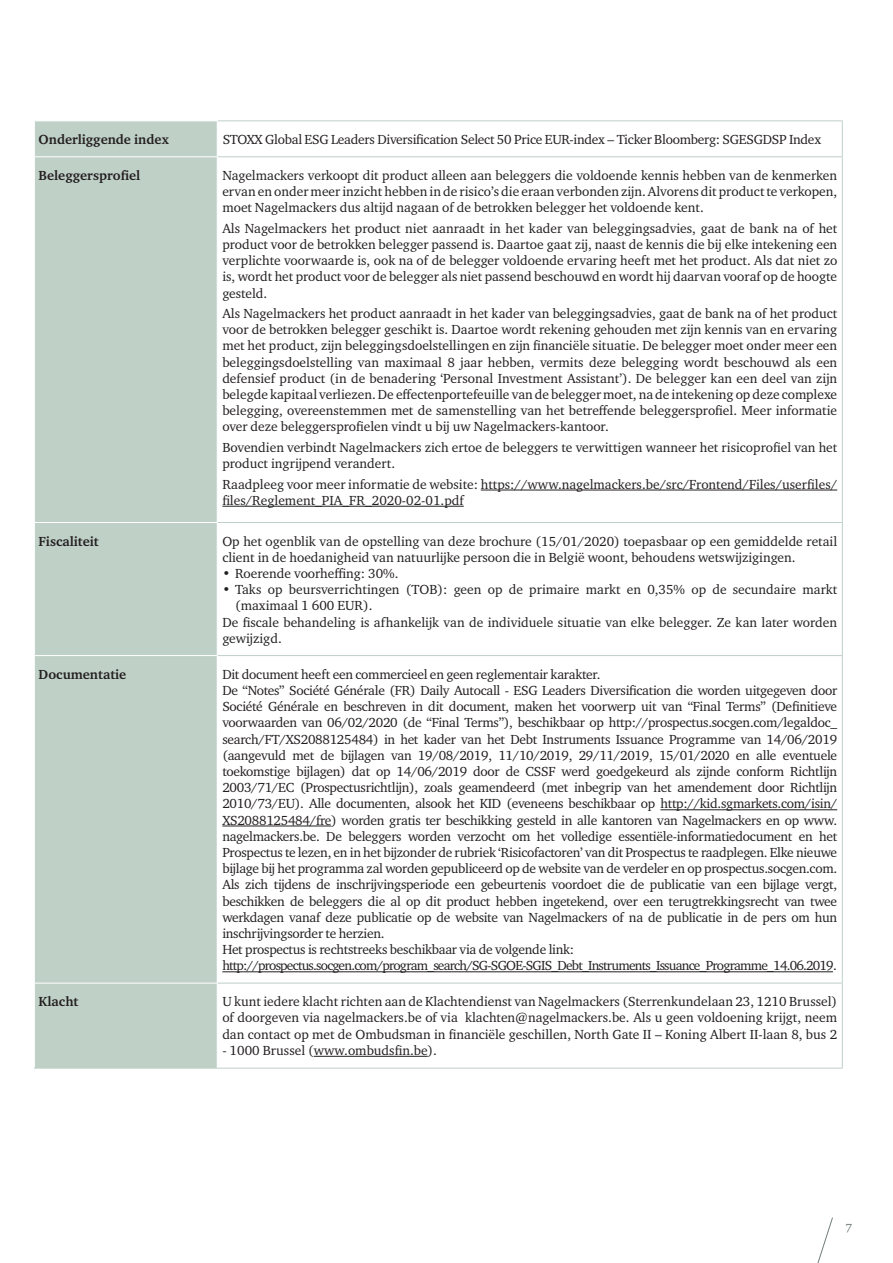
<style>
.page{position:relative;width:893px;height:1263px;background:#fff}
.page>*{position:absolute;margin:0;border:0;box-sizing:border-box;transform-origin:0 0}
.t1{font:13.5px/16.2px "Charter ITC Pro";letter-spacing:-.02em;color:#231f20;text-align:justify}
.t2{font:13.5px/16.2px "Charter ITC Pro";color:#231f20}
.t3{font:700 13.5px "Charter ITC Pro";color:#231f20}
.t4{font:12px "Charter";color:#728079}
</style>
<div class="page">
<div style="left:35px;top:121px;width:182px;height:947px;background:#bfd0c7"></div>
<div style="left:34px;top:656px;width:183px;height:327px;background:#bfd0c7"></div>
<hr style="left:842px;top:121px;width:1px;height:35px;background:#bfd0c7">
<hr style="left:842px;top:157px;width:1px;height:365px;background:#bfd0c7">
<hr style="left:842px;top:523px;width:1px;height:132px;background:#bfd0c7">
<hr style="left:842px;top:656px;width:1px;height:327px;background:#bfd0c7">
<hr style="left:842px;top:983px;width:1px;height:85px;background:#bfd0c7">
<hr style="left:218px;top:120px;width:625px;height:1px;background:#bfd0c7">
<hr style="left:218px;top:156px;width:625px;height:1px;background:#bfd0c7">
<hr style="left:218px;top:522px;width:625px;height:1px;background:#bfd0c7">
<hr style="left:218px;top:655px;width:625px;height:1px;background:#bfd0c7">
<hr style="left:218px;top:983px;width:625px;height:1px;background:#bfd0c7">
<hr style="left:217px;top:1068px;width:626px;height:1px;background:#bfd0c7">
<hr style="left:34px;top:156px;width:184px;height:1px;background:#fff">
<hr style="left:34px;top:522px;width:184px;height:1px;background:#fff">
<hr style="left:34px;top:655px;width:184px;height:1px;background:#fff">
<hr style="left:34px;top:656px;width:1px;height:327px;background:#fff">
<hr style="left:34px;top:1068px;width:183px;height:1px;background:#bfd0c7">
<hr style="left:34px;top:983px;width:184px;height:1px;background:#fff">
<hr style="left:481px;top:490px;width:356px;height:1px;background:#231f20">
<hr style="left:222px;top:506px;width:242px;height:1px;background:#231f20">
<hr style="left:660px;top:809px;width:177px;height:1px;background:#231f20">
<hr style="left:222px;top:826px;width:109px;height:1px;background:#231f20">
<hr style="left:222px;top:971px;width:611px;height:1px;background:#231f20">
<hr style="left:314px;top:1056px;width:114px;height:1px;background:#231f20">
<svg style="left:817px;top:1217px;width:16px;height:46px"></svg>
<p class="t3" style="left:39px;top:131px;width:132px">Onderliggende index</p>
<p class="t1" style="left:223px;top:131px;width:600px">STOXX Global ESG Leaders Diversification Select 50 Price EUR-index – Ticker Bloomberg: SGESGDSP Index</p>
<p class="t3" style="left:39px;top:167px;width:103px">Beleggersprofiel</p>
<p class="t1" style="left:222px;top:167px;width:616px">Nagelmackers verkoopt dit product alleen aan beleggers die voldoende kennis hebben van de kenmerken ervan en onder meer inzicht hebben in de risico’s die eraan verbonden zijn. Alvorens dit product te verkopen, moet Nagelmackers dus altijd nagaan of de betrokken belegger het voldoende kent.</p>
<p class="t1" style="left:222px;top:220px;width:616px">Als Nagelmackers het product niet aanraadt in het kader van beleggingsadvies, gaat de bank na of het product voor de betrokken belegger passend is. Daartoe gaat zij, naast de kennis die bij elke intekening een verplichte voorwaarde is, ook na of de belegger voldoende ervaring heeft met het product. Als dat niet zo is, wordt het product voor de belegger als niet passend beschouwd en wordt hij daarvan vooraf op de hoogte gesteld.</p>
<p class="t1" style="left:222px;top:305px;width:616px">Als Nagelmackers het product aanraadt in het kader van beleggingsadvies, gaat de bank na of het product voor de betrokken belegger geschikt is. Daartoe wordt rekening gehouden met zijn kennis van en ervaring met het product, zijn beleggingsdoelstellingen en zijn financiële situatie. De belegger moet onder meer een beleggingsdoelstelling van maximaal 8 jaar hebben, vermits deze belegging wordt beschouwd als een defensief product (in de benadering ‘Personal Investment Assistant’). De belegger kan een deel van zijn belegde kapitaal verliezen. De effectenportefeuille van de belegger moet, na de intekening op deze complexe belegging, overeenstemmen met de samenstelling van het betreffende beleggersprofiel. Meer informatie over deze beleggersprofielen vindt u bij uw Nagelmackers-kantoor.</p>
<p class="t2" style="left:222px;top:439px;width:616px">Bovendien verbindt Nagelmackers zich ertoe de beleggers te verwittigen wanneer het risicoprofiel van het product ingrijpend verandert.</p>
<p class="t2" style="left:222px;top:476px;width:616px">Raadpleeg voor meer informatie de website: https://www.nagelmackers.be/src/Frontend/Files/userfiles/ files/Reglement_PIA_FR_2020-02-01.pdf</p>
<p class="t3" style="left:39px;top:533px;width:62px">Fiscaliteit</p>
<p class="t2" style="left:222px;top:533px;width:616px">Op het ogenblik van de opstelling van deze brochure (15/01/2020) toepasbaar op een gemiddelde retail client in de hoedanigheid van natuurlijke persoon die in België woont, behoudens wetswijzigingen.</p>
<p class="t2" style="left:222px;top:565px;width:178px">• Roerende voorheffing: 30%.</p>
<p class="t2" style="left:222px;top:581px;width:616px">• Taks op beursverrichtingen (TOB): geen op de primaire markt en 0,35% op de secundaire markt</p>
<p class="t2" style="left:235px;top:597px;width:139px">(maximaal 1 600 EUR).</p>
<p class="t2" style="left:222px;top:614px;width:616px">De fiscale behandeling is afhankelijk van de individuele situatie van elke belegger. Ze kan later worden</p>
<p class="t2" style="left:222px;top:630px;width:61px">gewijzigd.</p>
<p class="t3" style="left:39px;top:666px;width:89px">Documentatie</p>
<p class="t1" style="left:222px;top:666px;width:616px;text-align:left">Dit document heeft een commercieel en geen reglementair karakter.<br>De “Notes” Société Générale (FR) Daily Autocall - ESG Leaders Diversification die worden uitgegeven door Société Générale en beschreven in dit document, maken het voorwerp uit van “Final Terms” (Definitieve voorwaarden van 06/02/2020 (de “Final Terms”), beschikbaar op http://prospectus.socgen.com/legaldoc_ search/FT/XS2088125484) in het kader van het Debt Instruments Issuance Programme van 14/06/2019 (aangevuld met de bijlagen van 19/08/2019, 11/10/2019, 29/11/2019, 15/01/2020 en alle eventuele toekomstige bijlagen) dat op 14/06/2019 door de CSSF werd goedgekeurd als zijnde conform Richtlijn 2003/71/EC (Prospectusrichtlijn), zoals geamendeerd (met inbegrip van het amendement door Richtlijn 2010/73/EU). Alle documenten, alsook het KID (eveneens beschikbaar op http://kid.sgmarkets.com/isin/ XS2088125484/fre) worden gratis ter beschikking gesteld in alle kantoren van Nagelmackers en op www. nagelmackers.be. De beleggers worden verzocht om het volledige essentiële-informatiedocument en het Prospectus te lezen, en in het bijzonder de rubriek ‘Risicofactoren’ van dit Prospectus te raadplegen. Elke nieuwe bijlage bij het programma zal worden gepubliceerd op de website van de verdeler en op prospectus.socgen.com.<br>Als zich tijdens de inschrijvingsperiode een gebeurtenis voordoet die de publicatie van een bijlage vergt, beschikken de beleggers die al op dit product hebben ingetekend, over een terugtrekkingsrecht van twee werkdagen vanaf deze publicatie op de website van Nagelmackers of na de publicatie in de pers om hun inschrijvingsorder te herzien.<br>Het prospectus is rechtstreeks beschikbaar via de volgende link: http://prospectus.socgen.com/program_search/SG-SGOE-SGIS_Debt_Instruments_Issuance_Programme_14.06.2019.</p>
<p class="t3" style="left:39px;top:993px;width:41px">Klacht</p>
<p class="t1" style="left:222px;top:993px;width:616px">U kunt iedere klacht richten aan de Klachtendienst van Nagelmackers (Sterrenkundelaan 23, 1210 Brussel) of doorgeven via nagelmackers.be of via klachten@nagelmackers.be. Als u geen voldoening krijgt, neem dan contact op met de Ombudsman in financiële geschillen, North Gate II – Koning Albert II-laan 8, bus 2</p>
<p class="t2" style="left:222px;top:1042px;width:216px">- 1000 Brussel (www.ombudsfin.be).</p>
<p class="t4" style="left:845px;top:1218px;width:8px">7</p>
</div>
